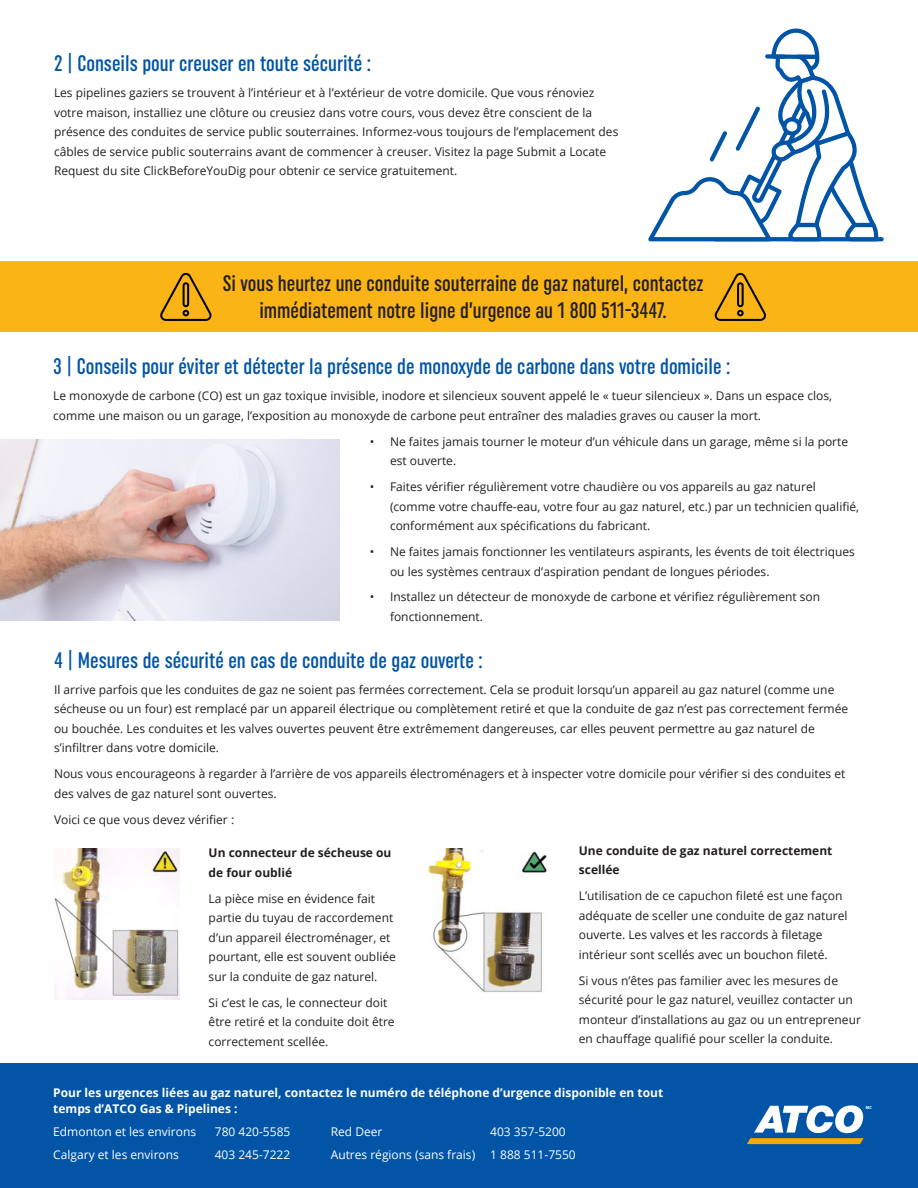
<style>
.page{position:relative;width:918px;height:1188px;background:#fff}
.page>*{position:absolute;margin:0;border:0;box-sizing:border-box;transform-origin:0 0}
.t1{font:500 extra-condensed 22.5px "Uniform";color:#0154a6}
.t2{font:500 extra-condensed 22.5px/27px "Uniform";color:#231f20;text-align:center}
.t3{font:12px/19.5px "Open Sans";color:#231f20}
.t4{font:12px "Open Sans";color:#fff}
.t5{font:700 12px/16.5px "Open Sans";color:#fff}
.t6{font:700 12px/19.5px "Open Sans";color:#231f20}
.t7{font:700 4.05px "Arial";color:#fff}
</style>
<div class="page">
<div style="left:0;top:262px;width:918px;height:70px;background:#fbb416"></div>
<svg style="left:714px;top:273px;width:52px;height:48px"></svg>
<svg style="left:160px;top:273px;width:52px;height:48px"></svg>
<img style="left:0;top:440px;width:339px;height:181px">
<img style="left:426px;top:848px;width:121px;height:144px">
<img style="left:54px;top:848px;width:126px;height:152px">
<div style="left:0;top:1064px;width:918px;height:124px;background:#0154a6"></div>
<svg style="left:713px;top:237px;width:171px;height:4px"></svg>
<svg style="left:648px;top:29px;width:231px;height:212px"></svg>
<svg style="left:747px;top:1105px;width:117px;height:39px"></svg>
<p class="t1" style="left:54px;top:50px;width:319px">2 | Conseils pour creuser en toute sécurité :</p>
<p class="t3" style="left:54px;top:83px;width:566px">Les pipelines gaziers se trouvent à l’intérieur et à l’extérieur de votre domicile. Que vous rénoviez votre maison, installiez une clôture ou creusiez dans votre cours, vous devez être conscient de la présence des conduites de service public souterraines. Informez-vous toujours de l’emplacement des câbles de service public souterrains avant de commencer à creuser. Visitez la page Submit a Locate Request du site ClickBeforeYouDig pour obtenir ce service gratuitement.</p>
<p class="t2" style="left:223px;top:270px;width:482px">Si vous heurtez une conduite souterraine de gaz naturel, contactez immédiatement notre ligne d’urgence au 1 800 511-3447.</p>
<p class="t1" style="left:53px;top:353px;width:679px">3 | Conseils pour éviter et détecter la présence de monoxyde de carbone dans votre domicile :</p>
<p class="t3" style="left:53px;top:386px;width:780px">Le monoxyde de carbone (CO) est un gaz toxique invisible, inodore et silencieux souvent appelé le « tueur silencieux ». Dans un espace clos, comme une maison ou un garage, l’exposition au monoxyde de carbone peut entraîner des maladies graves ou causer la mort.</p>
<p class="t3" style="left:390px;top:431px;width:460px;text-indent:-20px">• Ne faites jamais tourner le moteur d’un véhicule dans un garage, même si la porte est ouverte.</p>
<p class="t3" style="left:390px;top:477px;width:471px;text-indent:-20px">• Faites vérifier régulièrement votre chaudière ou vos appareils au gaz naturel (comme votre chauffe-eau, votre four au gaz naturel, etc.) par un technicien qualifié, conformément aux spécifications du fabricant.</p>
<p class="t3" style="left:390px;top:542px;width:467px;text-indent:-20px">• Ne faites jamais fonctionner les ventilateurs aspirants, les évents de toit électriques ou les systèmes centraux d’aspiration pendant de longues périodes.</p>
<p class="t3" style="left:390px;top:587px;width:432px;text-indent:-20px">• Installez un détecteur de monoxyde de carbone et vérifiez régulièrement son fonctionnement.</p>
<p class="t1" style="left:54px;top:647px;width:430px">4 | Mesures de sécurité en cas de conduite de gaz ouverte :</p>
<p class="t3" style="left:54px;top:679px;width:796px">Il arrive parfois que les conduites de gaz ne soient pas fermées correctement. Cela se produit lorsqu’un appareil au gaz naturel (comme une sécheuse ou un four) est remplacé par un appareil électrique ou complètement retiré et que la conduite de gaz n’est pas correctement fermée ou bouchée. Les conduites et les valves ouvertes peuvent être extrêmement dangereuses, car elles peuvent permettre au gaz naturel de s’infiltrer dans votre domicile.</p>
<p class="t3" style="left:54px;top:764px;width:793px">Nous vous encourageons à regarder à l’arrière de vos appareils électroménagers et à inspecter votre domicile pour vérifier si des conduites et des valves de gaz naturel sont ouvertes.</p>
<p class="t3" style="left:54px;top:809px;width:182px">Voici ce que vous devez vérifier :</p>
<p class="t6" style="left:209px;top:843px;width:184px">Un connecteur de sécheuse ou de four oublié</p>
<p class="t3" style="left:209px;top:888px;width:189px">La pièce mise en évidence fait partie du tuyau de raccordement d’un appareil électroménager, et pourtant, elle est souvent oubliée sur la conduite de gaz naturel.</p>
<p class="t3" style="left:209px;top:992px;width:188px">Si c’est le cas, le connecteur doit être retiré et la conduite doit être correctement scellée.</p>
<p class="t6" style="left:579px;top:840px;width:255px">Une conduite de gaz naturel correctement scellée</p>
<p class="t3" style="left:579px;top:886px;width:270px">L’utilisation de ce capuchon fileté est une façon adéquate de sceller une conduite de gaz naturel ouverte. Les valves et les raccords à filetage intérieur sont scellés avec un bouchon fileté.</p>
<p class="t3" style="left:579px;top:970px;width:284px">Si vous n’êtes pas familier avec les mesures de sécurité pour le gaz naturel, veuillez contacter un monteur d’installations au gaz ou un entrepreneur en chauffage qualifié pour sceller la conduite.</p>
<p class="t5" style="left:53px;top:1084px;width:612px">Pour les urgences liées au gaz naturel, contactez le numéro de téléphone d’urgence disponible en tout temps d’ATCO Gas &amp; Pipelines :</p>
<p class="t4" style="left:53px;top:1124px;width:144px">Edmonton et les environs</p>
<p class="t4" style="left:215px;top:1124px;width:77px">780 420-5585</p>
<p class="t4" style="left:331px;top:1124px;width:53px">Red Deer</p>
<p class="t4" style="left:490px;top:1124px;width:77px">403 357-5200</p>
<p class="t4" style="left:53px;top:1147px;width:127px">Calgary et les environs</p>
<p class="t4" style="left:215px;top:1147px;width:77px">403 245-7222</p>
<p class="t4" style="left:331px;top:1147px;width:146px">Autres régions (sans frais)</p>
<p class="t4" style="left:490px;top:1147px;width:87px">1 888 511-7550</p>
<p class="t7" style="left:866px;top:1105px;width:8px">MC</p>
</div>
